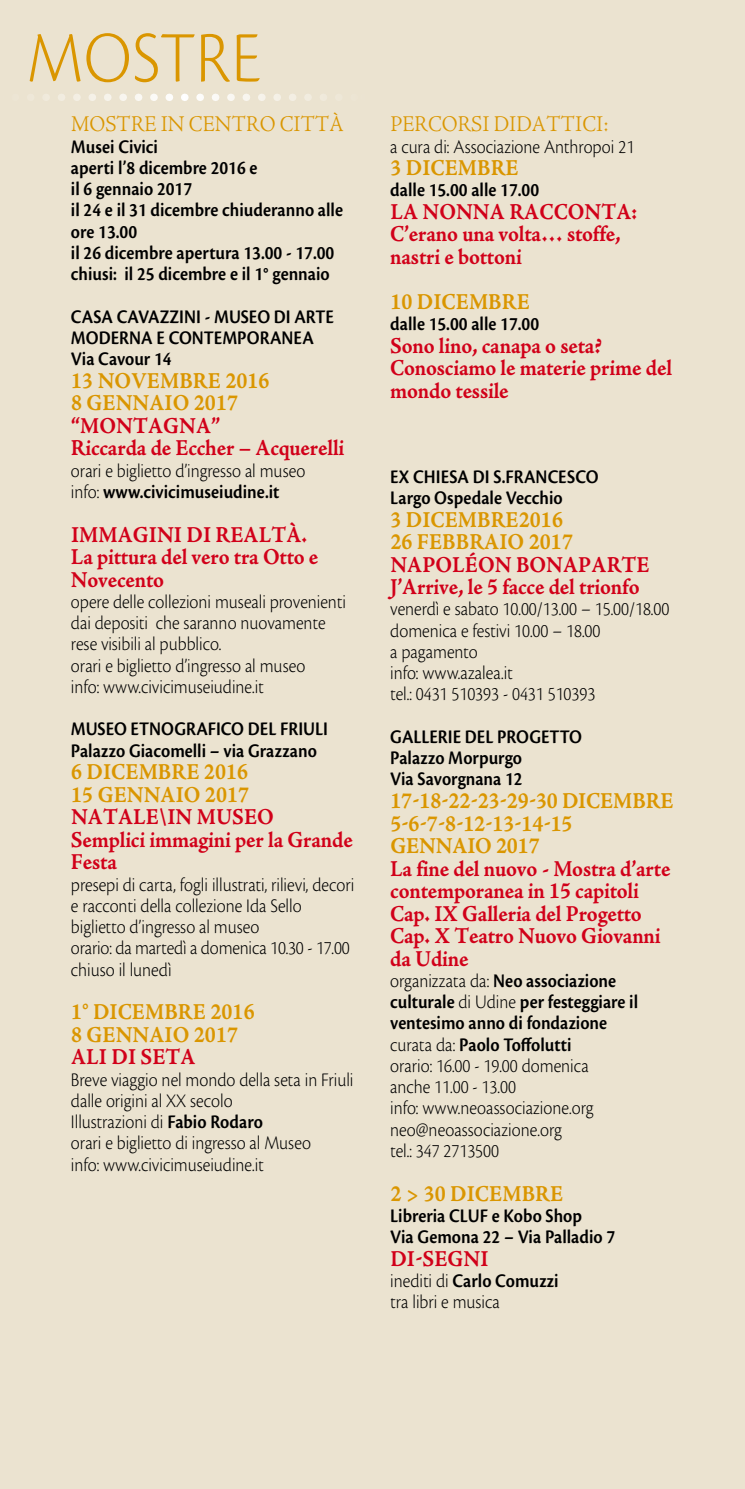
<style>
.page{position:relative;width:745px;height:1489px;background:#fff}
.page>*{position:absolute;margin:0;border:0;box-sizing:border-box;transform-origin:0 0}
.t1{font:300 75px "Cronos Pro";letter-spacing:.015em;color:#da9600;scale:.9 1}
.t2{font:22.5px/22.5px "Adobe Jenson Pro Bold Capt";letter-spacing:-.01em;color:#d10019;scale:.9 1}
.t3{font:22.5px/22.5px "Adobe Jenson Pro Bold Capt";letter-spacing:.005em;color:#da9600;scale:.9 1}
.t4{font:300 22.5px "Adobe Jenson Pro";letter-spacing:.005em;color:#da9600;scale:.9 1}
.t5{font:300 20px/21.2px "Cronos Pro";color:#000;scale:.9 1}
.t6{font:600 20px/21.2px "Cronos Pro";color:#000;scale:.9 1}
.s1{font-weight:600}
</style>
<div class="page">
<div style="left:0;top:0;width:744px;height:1488px;background:#ebe3d0"></div>
<svg style="left:43px;top:94px;width:283px;height:7px"></svg>
<h1 class="t1" style="left:27px;top:15px;width:261px">Mostre</h1>
<p class="t4" style="left:71px;top:112px;width:304px">MOSTRE IN CENTRO CITTÀ</p>
<p class="t6" style="left:71px;top:136px;width:304px">Musei Civici<br>aperti l’8 dicembre 2016 e<br>il 6 gennaio 2017<br>il 24 e il 31 dicembre chiuderanno alle ore 13.00<br>il 26 dicembre apertura 13.00 - 17.00 chiusi: il 25 dicembre e il 1° gennaio</p>
<p class="t6" style="left:71px;top:306px;width:292px">CASA CAVAZZINI - MUSEO DI ARTE<br>MODERNA</p>
<p class="t6" style="left:71px;top:327px;width:223px;text-indent:85px">E CONTEMPORANEA<br>Via Cavour 14</p>
<p class="t3" style="left:71px;top:370px;width:222px">13 NOVEMBRE 2016<br>8 GENN</p>
<p class="t3" style="left:149px;top:392px;width:100px">AIO 2017</p>
<p class="t2" style="left:71px;top:415px;width:305px">“Montagna”<br>Riccarda de Eccher – Acquerelli</p>
<p class="t5" style="left:71px;top:459px;width:262px">orari e biglietto d’ingresso al museo info: <span class="s1">www.civicimuseiudine.it</span></p>
<p class="t2" style="left:71px;top:524px;width:18px">Immag</p>
<p class="t2" style="left:71px;top:524px;width:276px;text-indent:78px">ini di realtà.<br>La pittura del vero tra Otto e<br>Novecento</p>
<p class="t5" style="left:71px;top:591px;width:307px">opere delle collezioni museali provenienti dai depositi che saranno nuovamente rese visibili al pubblico.<br>orari e biglietto d’ingresso al museo<br>info: www.civicimuseiudine.it</p>
<p class="t6" style="left:71px;top:718px;width:284px">MUSEO ETNOGRAFICO DEL FRI ULI<br>Palazzo Giacomelli – via Grazzano</p>
<p class="t3" style="left:71px;top:761px;width:198px">6 DICEMBRE 2016<br>15 GENN</p>
<p class="t3" style="left:160px;top:784px;width:100px">AIO 2017</p>
<p class="t2" style="left:71px;top:806px;width:314px">NATALE \IN MUSEO<br>Semplici immagini per la Grande<br>Festa</p>
<p class="t5" style="left:71px;top:873px;width:316px">presepi di carta, fogli illustrati, rilievi, decori e racconti della collezione Ida Sello biglietto d’ingresso al museo<br>orario: da martedì a domenica 10.30 - 17.00 chiuso il lunedì</p>
<p class="t3" style="left:71px;top:1001px;width:205px">1° DICEMBRE 2016<br>8 GENN</p>
<p class="t3" style="left:149px;top:1024px;width:100px">AIO 2017</p>
<p class="t2" style="left:71px;top:1046px;width:134px">Ali di Seta</p>
<p class="t5" style="left:71px;top:1068px;width:315px">Breve viaggio nel mondo della seta in Friuli dalle origini al XX secolo<br>Illustrazioni di <span class="s1">Fabio Rodaro<br></span>orari e biglietto di ingresso al Museo<br>info: www.civicimuseiudine.it</p>
<p class="t4" style="left:390px;top:112px;width:243px">PERCORSI DIDATTICI:</p>
<p class="t5" style="left:390px;top:136px;width:272px">a cura di: Associazione Anthropoi 21</p>
<p class="t3" style="left:390px;top:157px;width:142px">3 DICEMBRE</p>
<p class="t6" style="left:390px;top:180px;width:167px">dalle 15.00 alle 17.00</p>
<p class="t2" style="left:390px;top:201px;width:149px">La nonna racc</p>
<p class="t2" style="left:390px;top:201px;width:276px;text-indent:177px">onta:<br>C’erano una volta… stoffe, nastri e bottoni</p>
<p class="t3" style="left:390px;top:291px;width:154px">10 DICEMBRE</p>
<p class="t6" style="left:390px;top:314px;width:167px">dalle 15.00 alle 17.00</p>
<p class="t2" style="left:390px;top:335px;width:314px">Sono lino, canapa o seta?<br>Conosciamo le materie prime del mondo tessile</p>
<p class="t6" style="left:390px;top:466px;width:150px">EX CHIESA DI S.FRANCE</p>
<p class="t6" style="left:566px;top:466px;width:36px">SCO</p>
<p class="t6" style="left:390px;top:487px;width:193px">Largo Ospedale Vecchio</p>
<p class="t3" style="left:390px;top:509px;width:204px">3 DICEMBRE2016<br>26 FEBBRAIO 2017</p>
<p class="t2" style="left:390px;top:554px;width:278px">NAPOLÉON BONAPARTE<br>J’Arrive, le 5 facce del trionfo</p>
<p class="t5" style="left:390px;top:598px;width:311px">venerdì e sabato 10.00/13.00 – 15.00/18.00 domenica e festivi 10.00 – 18.00<br>a pagamento<br>info: www.azalea.it<br>tel.: 0431 510393 - 0431 510393</p>
<p class="t6" style="left:390px;top:726px;width:53px">GALLERIE</p>
<p class="t6" style="left:390px;top:726px;width:214px;text-indent:75px">DEL PROGETTO<br>Palazzo Morpurgo<br>Via Savorgnana 12</p>
<p class="t3" style="left:390px;top:790px;width:314px">17-18-22-23-29-30 DICEMBRE<br>5-6-7-8-12-13-14-15 gennaio 2017</p>
<p class="t2" style="left:390px;top:857px;width:313px">La fine del nuovo - Mostra d’arte contemporanea in 15 capitoli<br>Cap. IX Galleria del Progetto<br>Cap. X Teatro Nuovo Giovanni da Udine</p>
<p class="t5" style="left:390px;top:969px;width:277px">organizzata da: <span class="s1">Neo associazione culturale</span> di Udine <span class="s1">per festeggiare il ventesimo anno di fondazione </span>curata da: <span class="s1">Paolo Toffolutti<br></span>orario: 16.00 - 19.00 domenica<br>anche 11.00 - 13.00<br>info: www.neoassociazione.org neo@neoassociazione.org<br>tel.: 347 2713500</p>
<p class="t3" style="left:390px;top:1182px;width:192px">2 &gt; 30 DICEMBRE</p>
<p class="t6" style="left:390px;top:1205px;width:251px">Libreria CLUF e Kobo Shop<br>Via Gemona 22 – Via Palladio 7</p>
<p class="t2" style="left:390px;top:1247px;width:96px">DI-SEGNI</p>
<p class="t5" style="left:390px;top:1269px;width:188px">inediti di <span class="s1">Carlo Comuzzi </span>tra libri e musica</p>
</div>
